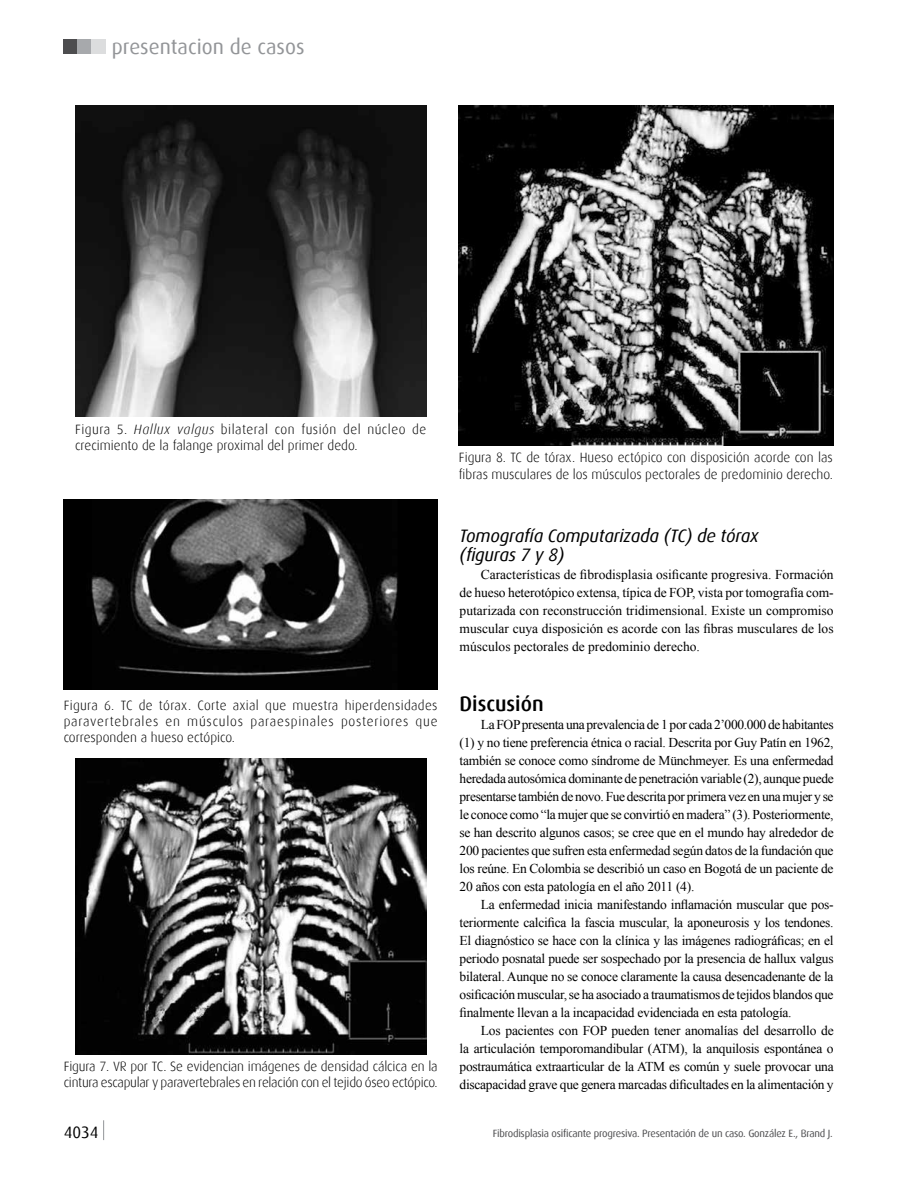
<style>
.page{position:relative;width:918px;height:1188px;background:#fff}
.page>*{position:absolute;margin:0;border:0;box-sizing:border-box;transform-origin:0 0}
.t1{font:21px "Dax";color:#939598}
.t2{font:500 21px "Dax";color:#000}
.t3{font:italic 18px/19.8px "Dax";letter-spacing:-.01em;color:#000}
.t4{font:16.5px "Dax";color:#000}
.t5{font:13.5px/18px "Times New Roman";letter-spacing:-.02em;color:#000;text-align:justify}
.t6{font:300 13.5px/16.2px "Dax";color:#000}
.t7{font:300 13.5px/16.2px "Dax";letter-spacing:-.02em;color:#000}
.t8{font:10.5px "Dax";letter-spacing:-.02em;color:#4d4d4f}
.s1{font-style:italic}
</style>
<div class="page">
<svg style="left:103px;top:1120px;width:1px;height:20px"></svg>
<div style="left:64px;top:40px;width:14px;height:14px;background:#4d4d4f"></div>
<div style="left:78px;top:40px;width:14px;height:14px;background:#a7a9ac"></div>
<div style="left:92px;top:40px;width:14px;height:14px;background:#dcddde"></div>
<img style="left:76px;top:106px;width:350px;height:310px">
<img style="left:64px;top:499px;width:374px;height:190px">
<img style="left:75px;top:758px;width:351px;height:297px">
<img style="left:459px;top:106px;width:375px;height:340px">
<h1 class="t1" style="left:112px;top:35px;width:194px">presentacion de casos</h1>
<p class="t6" style="left:75px;top:422px;width:353px">Figura 5. <span class="s1">Hallux valgus</span> bilateral con fusión del núcleo de crecimiento de la falange proximal del primer dedo.</p>
<p class="t6" style="left:64px;top:697px;width:375px;text-align:justify">Figura 6. TC de tórax. Corte axial que muestra hiperdensidades paravertebrales en músculos paraespinales posteriores que corresponden a hueso ectópico.</p>
<p class="t7" style="left:64px;top:1058px;width:375px">Figura 7. VR por TC. Se evidencian imágenes de densidad cálcica en la cintura escapular y paravertebrales en relación con el tejido óseo ectópico.</p>
<p class="t6" style="left:459px;top:450px;width:375px">Figura 8. TC de tórax. Hueso ectópico con disposición acorde con las fibras musculares de los músculos pectorales de predominio derecho.</p>
<h2 class="t3" style="left:460px;top:526px;width:301px">Tomografía Computarizada (TC) de tórax (figuras 7 y 8)</h2>
<p class="t5" style="left:460px;top:566px;width:376px;text-indent:21px">Características de fibrodisplasia osificante progresiva. Formación de hueso heterotópico extensa, típica de FOP, vista por tomografía com&shy;putarizada con reconstrucción tridimensional. Existe un compromiso muscular cuya disposición es acorde con las fibras musculares de los músculos pectorales de predominio derecho.</p>
<h1 class="t2" style="left:460px;top:692px;width:86px">Discusión</h1>
<p class="t5" style="left:460px;top:716px;width:376px;text-indent:21px">La FOP presenta una prevalencia de 1 por cada 2’000.000 de habitantes (1) y no tiene preferencia étnica o racial. Descrita por Guy Patín en 1962, también se conoce como síndrome de Münchmeyer. Es una enfermedad heredada autosómica dominante de penetración variable (2), aunque puede presentarse también de novo. Fue descrita por primera vez en una mujer y se le conoce como “la mujer que se convirtió en madera” (3). Posteriormente, se han descrito algunos casos; se cree que en el mundo hay alrededor de 200 pacientes que sufren esta enfermedad según datos de la fundación que los reúne. En Colombia se describió un caso en Bogotá de un paciente de 20 años con esta patología en el año 2011 (4).</p>
<p class="t5" style="left:460px;top:896px;width:376px;text-indent:21px">La enfermedad inicia manifestando inflamación muscular que pos&shy;teriormente calcifica la fascia muscular, la aponeurosis y los tendones.<br>El diagnóstico se hace con la clínica y las imágenes radiográficas; en el periodo posnatal puede ser sospechado por la presencia de hallux valgus bilateral. Aunque no se conoce claramente la causa desencadenante de la osificación muscular, se ha asociado a traumatismos de tejidos blandos que finalmente llevan a la incapacidad evidenciada en esta patología.</p>
<p class="t5" style="left:460px;top:1022px;width:376px;text-indent:21px">Los pacientes con FOP pueden tener anomalías del desarrollo de la articulación temporomandibular (ATM), la anquilosis espontánea o postraumática extraarticular de la ATM es común y suele provocar una discapacidad grave que genera marcadas dificultades en la alimentación y</p>
<p class="t4" style="left:64px;top:1123px;width:36px">4034</p>
<p class="t8" style="left:493px;top:1127px;width:342px">Fibrodisplasia osificante progresiva. Presentación de un caso. González E., Brand J.</p>
</div>
